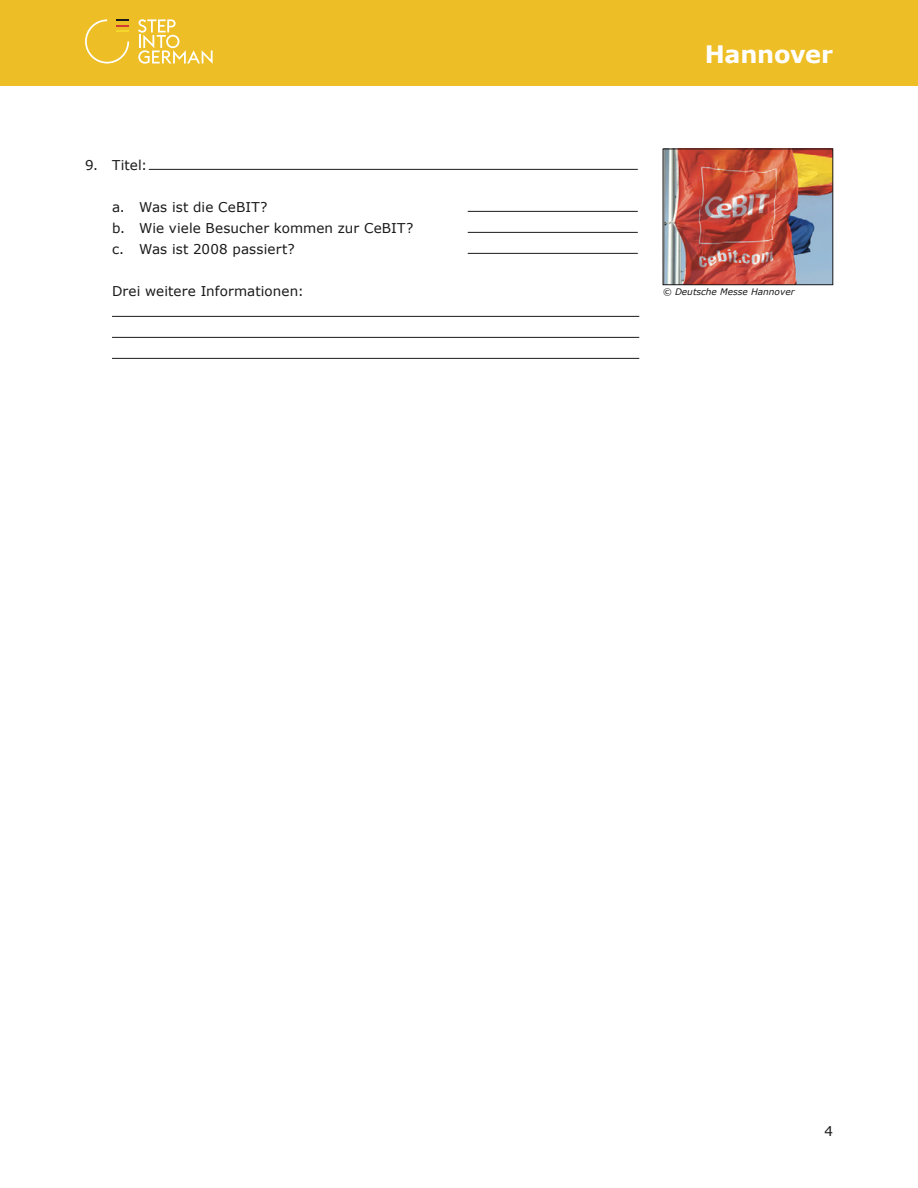
<style>
.page{position:relative;width:918px;height:1188px;background:#fff}
.page>*{position:absolute;margin:0;border:0;box-sizing:border-box;transform-origin:0 0}
.t1{font:700 24px "Verdana";letter-spacing:-.01em;color:#fff}
.t2{font:13.5px/21px "Verdana";letter-spacing:.01em;color:#1a1a1a}
.t3{font:italic 9px "Verdana";color:#1a1a1a}
</style>
<div class="page">
<div style="left:0;top:0;width:918px;height:85px;background:#edbe25"></div>
<svg style="left:138px;top:19px;width:75px;height:45px"></svg>
<svg style="left:85px;top:19px;width:44px;height:45px"></svg>
<hr style="left:149px;top:169px;width:489px;height:1px;background:#1a1a1a">
<hr style="left:468px;top:211px;width:170px;height:1px;background:#1a1a1a">
<hr style="left:468px;top:232px;width:170px;height:1px;background:#1a1a1a">
<hr style="left:468px;top:253px;width:170px;height:1px;background:#1a1a1a">
<hr style="left:112px;top:316px;width:527px;height:1px;background:#1a1a1a">
<hr style="left:112px;top:337px;width:527px;height:1px;background:#1a1a1a">
<hr style="left:112px;top:358px;width:527px;height:1px;background:#1a1a1a">
<img style="left:665px;top:151px;width:166px;height:132px">
<div style="left:663px;top:149px;width:170px;height:136px;border:1px solid #1a1a1a"></div>
<h1 class="t1" style="left:705px;top:39px;width:130px">Hannover</h1>
<p class="t2" style="left:85px;top:154px;width:64px">9. Titel:</p>
<p class="t2" style="left:112px;top:196px;width:303px">a. Was ist die CeBIT?<br>b. Wie viele Besucher kommen zur CeBIT? c. Was ist 2008 passiert?</p>
<p class="t2" style="left:112px;top:280px;width:193px">Drei weitere Informationen:</p>
<p class="t3" style="left:663px;top:286px;width:133px">© Deutsche Messe Hannover</p>
<p class="t2" style="left:824px;top:1120px;width:10px">4</p>
</div>
